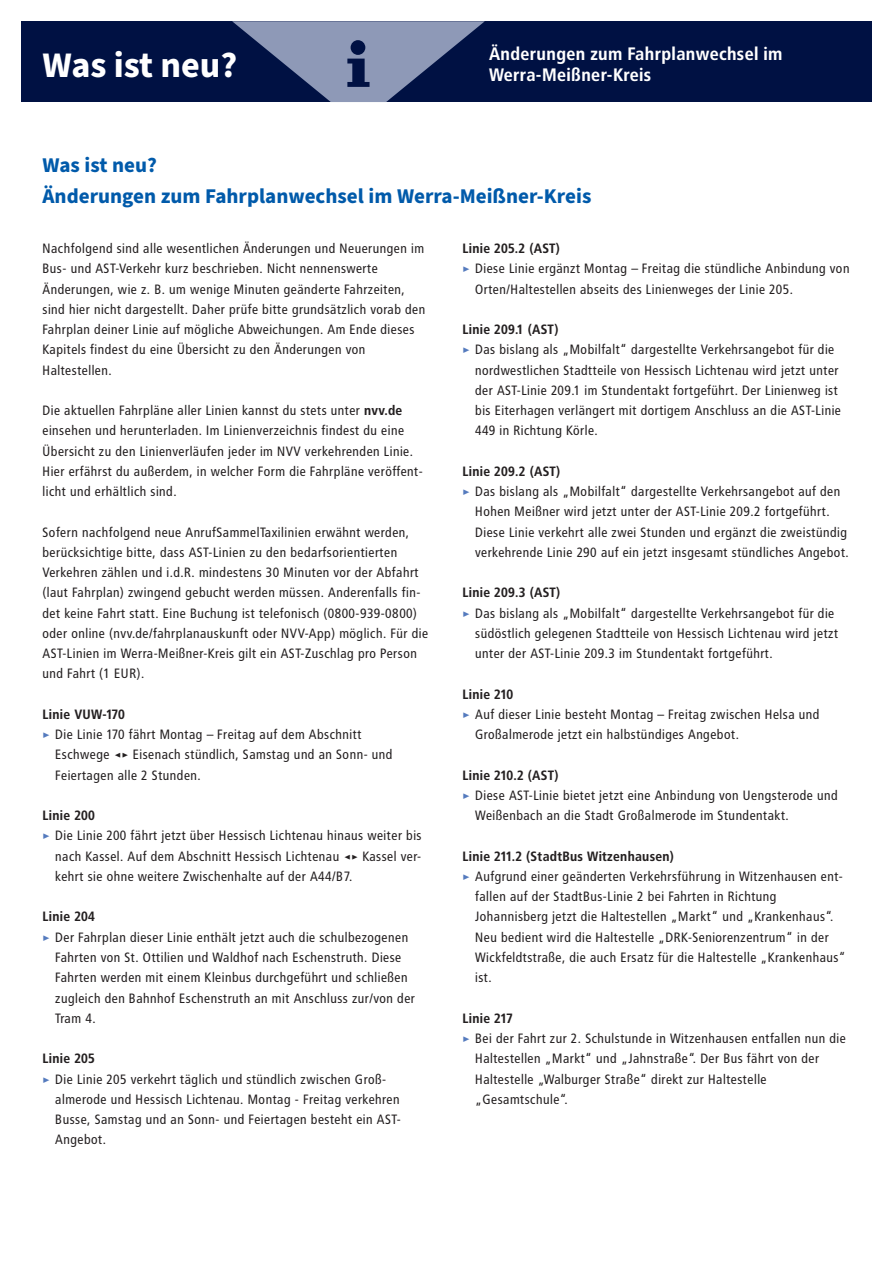
<style>
.page{position:relative;width:893px;height:1263px;background:#fff}
.page>*{position:absolute;margin:0;border:0;box-sizing:border-box;transform-origin:0 0}
.t1{font:700 36px "Source Sans Pro";color:#fff}
.t2{font:700 21px/30.3px "Source Sans Pro";color:#015aaa}
.t3{font:700 18px/21.6px "Transit OT";color:#fff}
.t4{font:13.5px/20.2px "Transit OT";color:#231f20}
.t5{font:700 13.5px "Transit OT";color:#231f20}
.s1{font-weight:700}
.s2{font-weight:700;color:#557bbe}
</style>
<div class="page">
<div style="left:21px;top:21px;width:851px;height:81px;background:#001143"></div>
<svg style="left:232px;top:21px;width:253px;height:81px"></svg>
<h1 class="t1" style="left:43px;top:40px;width:196px">Was ist neu?</h1>
<h3 class="t3" style="left:489px;top:43px;width:295px">Änderungen zum Fahrplanwechsel im<br>Werra-Meißner-Kreis</h3>
<h2 class="t2" style="left:43px;top:151px;width:550px">Was ist neu?<br>Änderungen zum Fahrplanwechsel im Werra-Meißner-Kreis</h2>
<p class="t4" style="left:43px;top:238px;width:385px">Nachfolgend sind alle wesentlichen Änderungen und Neuerungen im Bus- und AST-Verkehr kurz beschrieben. Nicht nennenswerte Änderungen, wie z. B. um wenige Minuten geänderte Fahrzeiten, sind hier nicht dargestellt. Daher prüfe bitte grundsätzlich vorab den Fahrplan deiner Linie auf mögliche Abweichungen. Am Ende dieses Kapitels findest du eine Übersicht zu den Änderungen von Haltestellen.</p>
<p class="t4" style="left:43px;top:400px;width:382px">Die aktuellen Fahrpläne aller Linien kannst du stets unter <span class="s1">nvv.de </span>einsehen und herunterladen. Im Linienverzeichnis findest du eine Übersicht zu den Linienverläufen jeder im NVV verkehrenden Linie.<br>Hier erfährst du außerdem, in welcher Form die Fahrpläne veröffent&shy;licht und erhältlich sind.</p>
<p class="t4" style="left:43px;top:522px;width:388px">Sofern nachfolgend neue AnrufSammelTaxilinien erwähnt werden, berücksichtige bitte, dass AST-Linien zu den bedarfsorientierten Verkehren zählen und i.d.R. mindestens 30 Minuten vor der Abfahrt (laut Fahrplan) zwingend gebucht werden müssen. Anderenfalls fin&shy;det keine Fahrt statt. Eine Buchung ist telefonisch (0800-939-0800) oder online (nvv.de/fahrplanauskunft oder NVV-App) möglich. Für die AST-Linien im Werra-Meißner-Kreis gilt ein AST-Zuschlag pro Person und Fahrt (1 EUR).</p>
<p class="t5" style="left:43px;top:706px;width:84px">Linie VUW-170</p>
<p class="t4" style="left:43px;top:724px;width:321px"><span class="s2">▸</span> Die Linie 170 fährt Montag – Freitag auf dem Abschnitt</p>
<p class="t4" style="left:55px;top:745px;width:339px">Eschwege ◂▸ Eisenach stündlich, Samstag und an Sonn- und</p>
<p class="t4" style="left:55px;top:765px;width:148px">Feiertagen alle 2 Stunden.</p>
<p class="t5" style="left:43px;top:808px;width:54px">Linie 200</p>
<p class="t4" style="left:43px;top:826px;width:381px"><span class="s2">▸</span> Die Linie 200 fährt jetzt über Hessisch Lichtenau hinaus weiter bis</p>
<p class="t4" style="left:55px;top:846px;width:368px">nach Kassel. Auf dem Abschnitt Hessisch Lichtenau ◂▸ Kassel ver-</p>
<p class="t4" style="left:55px;top:866px;width:299px">kehrt sie ohne weitere Zwischenhalte auf der A44/B7.</p>
<p class="t5" style="left:43px;top:909px;width:54px">Linie 204</p>
<p class="t4" style="left:43px;top:927px;width:368px"><span class="s2">▸</span> Der Fahrplan dieser Linie enthält jetzt auch die schulbezogenen</p>
<p class="t4" style="left:55px;top:947px;width:348px">Fahrten von St. Ottilien und Waldhof nach Eschenstruth. Diese</p>
<p class="t4" style="left:55px;top:967px;width:354px">Fahrten werden mit einem Kleinbus durchgeführt und schließen</p>
<p class="t4" style="left:55px;top:988px;width:362px">zugleich den Bahnhof Eschenstruth an mit Anschluss zur/von der</p>
<p class="t4" style="left:55px;top:1008px;width:42px">Tram 4.</p>
<p class="t5" style="left:43px;top:1051px;width:54px">Linie 205</p>
<p class="t4" style="left:43px;top:1069px;width:344px"><span class="s2">▸</span> Die Linie 205 verkehrt täglich und stündlich zwischen Groß-</p>
<p class="t4" style="left:55px;top:1089px;width:346px">almerode und Hessisch Lichtenau. Montag - Freitag verkehren</p>
<p class="t4" style="left:55px;top:1109px;width:347px">Busse, Samstag und an Sonn- und Feiertagen besteht ein AST-</p>
<p class="t4" style="left:55px;top:1129px;width:53px">Angebot.</p>
<p class="t5" style="left:462px;top:241px;width:99px">Linie 205.2 (AST)</p>
<p class="t4" style="left:462px;top:259px;width:389px"><span class="s2">▸</span> Diese Linie ergänzt Montag – Freitag die stündliche Anbindung von</p>
<p class="t4" style="left:475px;top:279px;width:320px">Orten/Haltestellen abseits des Linienweges der Linie 205.</p>
<p class="t5" style="left:462px;top:322px;width:98px">Linie 209.1 (AST)</p>
<p class="t4" style="left:462px;top:340px;width:374px"><span class="s2">▸</span> Das bislang als „Mobilfalt“ dargestellte Verkehrsangebot für die</p>
<p class="t4" style="left:475px;top:360px;width:365px">nordwestlichen Stadtteile von Hessisch Lichtenau wird jetzt unter</p>
<p class="t4" style="left:475px;top:380px;width:365px">der AST-Linie 209.1 im Stundentakt fortgeführt. Der Linienweg ist</p>
<p class="t4" style="left:475px;top:400px;width:368px">bis Eiterhagen verlängert mit dortigem Anschluss an die AST-Linie</p>
<p class="t4" style="left:475px;top:421px;width:125px">449 in Richtung Körle.</p>
<p class="t5" style="left:462px;top:463px;width:100px">Linie 209.2 (AST)</p>
<p class="t4" style="left:462px;top:481px;width:380px"><span class="s2">▸</span> Das bislang als „Mobilfalt“ dargestellte Verkehrsangebot auf den</p>
<p class="t4" style="left:475px;top:502px;width:356px">Hohen Meißner wird jetzt unter der AST-Linie 209.2 fortgeführt.</p>
<p class="t4" style="left:475px;top:522px;width:374px">Diese Linie verkehrt alle zwei Stunden und ergänzt die zweistündig</p>
<p class="t4" style="left:475px;top:542px;width:376px">verkehrende Linie 290 auf ein jetzt insgesamt stündliches Angebot.</p>
<p class="t5" style="left:462px;top:585px;width:100px">Linie 209.3 (AST)</p>
<p class="t4" style="left:462px;top:603px;width:374px"><span class="s2">▸</span> Das bislang als „Mobilfalt“ dargestellte Verkehrsangebot für die</p>
<p class="t4" style="left:475px;top:623px;width:365px">südöstlich gelegenen Stadtteile von Hessisch Lichtenau wird jetzt</p>
<p class="t4" style="left:475px;top:643px;width:300px">unter der AST-Linie 209.3 im Stundentakt fortgeführt.</p>
<p class="t5" style="left:462px;top:686px;width:53px">Linie 210</p>
<p class="t4" style="left:462px;top:704px;width:359px"><span class="s2">▸</span> Auf dieser Linie besteht Montag – Freitag zwischen Helsa und</p>
<p class="t4" style="left:475px;top:724px;width:266px">Großalmerode jetzt ein halbstündiges Angebot.</p>
<p class="t5" style="left:462px;top:767px;width:98px">Linie 210.2 (AST)</p>
<p class="t4" style="left:462px;top:785px;width:377px"><span class="s2">▸</span> Diese AST-Linie bietet jetzt eine Anbindung von Uengsterode und</p>
<p class="t4" style="left:475px;top:805px;width:316px">Weißenbach an die Stadt Großalmerode im Stundentakt.</p>
<p class="t5" style="left:462px;top:848px;width:213px">Linie 211.2 (StadtBus Witzenhausen)</p>
<p class="t4" style="left:462px;top:866px;width:383px"><span class="s2">▸</span> Aufgrund einer geänderten Verkehrsführung in Witzenhausen ent-</p>
<p class="t4" style="left:475px;top:886px;width:303px">fallen auf der StadtBus-Linie 2 bei Fahrten in Richtung</p>
<p class="t4" style="left:475px;top:907px;width:360px">Johannisberg jetzt die Haltestellen „Markt“ und „Krankenhaus“.</p>
<p class="t4" style="left:475px;top:927px;width:356px">Neu bedient wird die Haltestelle „DRK-Seniorenzentrum“ in der</p>
<p class="t4" style="left:475px;top:947px;width:373px">Wickfeldtstraße, die auch Ersatz für die Haltestelle „Krankenhaus“</p>
<p class="t4" style="left:475px;top:967px;width:19px">ist.</p>
<p class="t5" style="left:462px;top:1010px;width:52px">Linie 217</p>
<p class="t4" style="left:462px;top:1028px;width:385px"><span class="s2">▸</span> Bei der Fahrt zur 2. Schulstunde in Witzenhausen entfallen nun die</p>
<p class="t4" style="left:475px;top:1048px;width:346px">Haltestellen „Markt“ und „Jahnstraße“. Der Bus fährt von der</p>
<p class="t4" style="left:475px;top:1069px;width:293px">Haltestelle „Walburger Straße“ direkt zur Haltestelle</p>
<p class="t4" style="left:475px;top:1089px;width:94px">„Gesamtschule“.</p>
</div>
